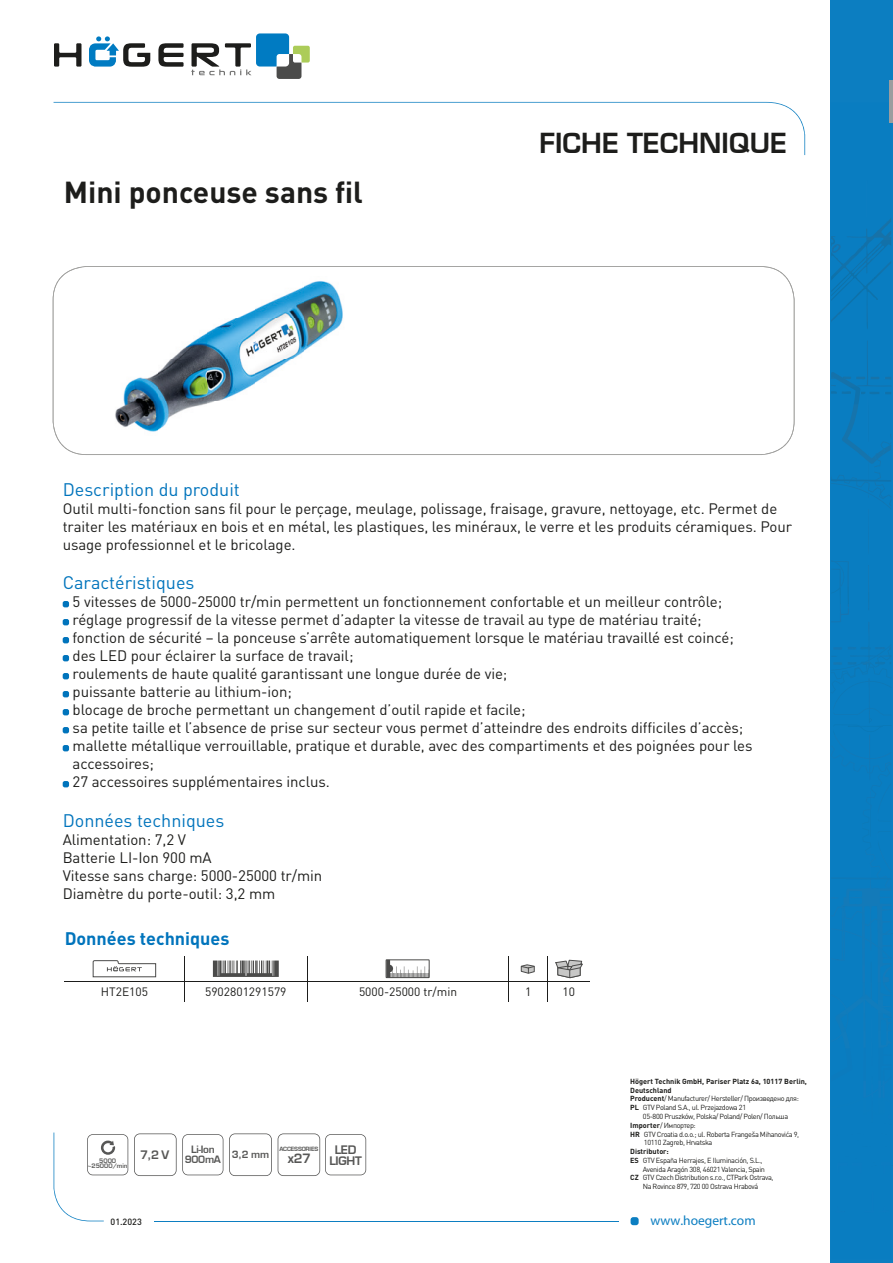
<style>
.page{position:relative;width:893px;height:1263px;background:#fff}
.page>*{position:absolute;margin:0;border:0;box-sizing:border-box;transform-origin:0 0}
.t1{font:700 30px "DIN Pro";color:#1d1d1b}
.t2{font:700 27px "Euromode";color:#1d1d1b}
.t3{font:18px "DIN Pro";color:#0074bc}
.t4{font:700 18px "DIN Pro";color:#0074bc}
.t5{font:15px/18px "DIN Pro";letter-spacing:-.005em;color:#1d1d1b}
.t6{font:13.5px "Myriad Pro";color:#0c7ec1}
.t7{font:700 12.6px "Euromode";color:#575756}
.t8{font:12px "DIN Pro";color:#1d1d1b}
.t9{font:700 11.4px/11.4px "Euromode";letter-spacing:-.025em;color:#575756;text-align:center}
.t10{font:700 9.9px/9.9px "Euromode";letter-spacing:-.025em;color:#575756;text-align:center}
.t11{font:700 9.75px "Euromode";color:#575756}
.t12{font:500 9px "DIN Pro";color:#1d1d1b}
.t13{font:7.35px "DIN Pro";letter-spacing:-.05em;color:#1d1d1b}
.t14{font:700 7.35px "DIN Pro";color:#1d1d1b}
.t15{font:700 6px "Euromode";color:#575756}
.t16{font:700 5.7px "Euromode";letter-spacing:-.025em;color:#575756}
.s1{font-weight:700}
</style>
<div class="page">
<div style="left:631px;top:1217px;width:8px;height:8px;background:#0c7ec1;border-radius:3px"></div>
<svg style="left:54px;top:102px;width:751px;height:53px"></svg>
<hr style="left:154px;top:1220px;width:465px;height:1px;background:#0c7ec1">
<div style="left:830px;top:0;width:63px;height:1263px;background:#0c7ec1"></div>
<img style="left:831px;top:301px;width:37px;height:28px">
<img style="left:887px;top:222px;width:4px;height:45px">
<img style="left:831px;top:222px;width:56px;height:79px">
<svg style="left:831px;top:341px;width:60px;height:422px"></svg>
<img style="left:848px;top:647px;width:43px;height:18px">
<hr style="left:890px;top:80px;width:3px;height:43px;background:#9a9d9f">
<svg style="left:53px;top:266px;width:741px;height:189px"></svg>
<svg style="left:54px;top:43px;width:27px;height:24px"></svg>
<svg style="left:158px;top:43px;width:26px;height:24px"></svg>
<svg style="left:89px;top:36px;width:61px;height:31px"></svg>
<svg style="left:191px;top:33px;width:119px;height:46px"></svg>
<svg style="left:63px;top:601px;width:6px;height:6px"></svg>
<svg style="left:63px;top:619px;width:6px;height:6px"></svg>
<svg style="left:63px;top:637px;width:6px;height:6px"></svg>
<svg style="left:63px;top:655px;width:6px;height:6px"></svg>
<svg style="left:63px;top:673px;width:6px;height:6px"></svg>
<svg style="left:63px;top:691px;width:6px;height:6px"></svg>
<svg style="left:63px;top:709px;width:6px;height:6px"></svg>
<svg style="left:63px;top:727px;width:6px;height:6px"></svg>
<svg style="left:63px;top:745px;width:6px;height:6px"></svg>
<svg style="left:63px;top:781px;width:6px;height:6px"></svg>
<hr style="left:65px;top:981px;width:119px;height:1px;background:#1d1d1b">
<hr style="left:184px;top:981px;width:124px;height:1px;background:#1d1d1b">
<svg style="left:184px;top:956px;width:1px;height:45px"></svg>
<hr style="left:308px;top:981px;width:201px;height:1px;background:#1d1d1b">
<svg style="left:307px;top:956px;width:1px;height:45px"></svg>
<hr style="left:509px;top:981px;width:39px;height:1px;background:#1d1d1b">
<svg style="left:508px;top:956px;width:1px;height:45px"></svg>
<hr style="left:548px;top:981px;width:42px;height:1px;background:#1d1d1b">
<svg style="left:93px;top:960px;width:63px;height:17px"></svg>
<svg style="left:213px;top:960px;width:66px;height:17px"></svg>
<svg style="left:386px;top:959px;width:44px;height:19px"></svg>
<svg style="left:521px;top:964px;width:14px;height:10px"></svg>
<svg style="left:555px;top:959px;width:28px;height:19px"></svg>
<img style="left:110px;top:277px;width:243px;height:166px">
<svg style="left:54px;top:1132px;width:74px;height:89px"></svg>
<svg style="left:229px;top:1133px;width:43px;height:43px"></svg>
<svg style="left:278px;top:1133px;width:88px;height:43px"></svg>
<svg style="left:134px;top:1133px;width:89px;height:43px"></svg>
<h1 class="t1" style="left:64px;top:172px;width:301px">Mini ponceuse sans fil</h1>
<h2 class="t2" style="left:539px;top:126px;width:249px">FICHE TECHNIQUE</h2>
<p class="t3" style="left:63px;top:477px;width:179px">Description du produit</p>
<p class="t5" style="left:63px;top:499px;width:731px">Outil multi-fonction sans fil pour le perçage, meulage, polissage, fraisage, gravure, nettoyage, etc. Permet de traiter les matériaux en bois et en métal, les plastiques, les minéraux, le verre et les produits céramiques. Pour usage professionnel et le bricolage.</p>
<p class="t3" style="left:63px;top:571px;width:133px">Caractéristiques</p>
<p class="t5" style="left:73px;top:592px;width:681px">5 vitesses de 5000-25000 tr/min permettent un fonctionnement confortable et un meilleur contrôle; réglage progressif de la vitesse permet d’adapter la vitesse de travail au type de matériau traité; fonction de sécurité – la ponceuse s’arrête automatiquement lorsque le matériau travaillé est coincé; des LED pour éclairer la surface de travail;<br>roulements de haute qualité garantissant une longue durée de vie;<br>puissante batterie au lithium-ion;<br>blocage de broche permettant un changement d’outil rapide et facile;<br>sa petite taille et l’absence de prise sur secteur vous permet d’atteindre des endroits difficiles d’accès; mallette métallique verrouillable, pratique et durable, avec des compartiments et des poignées pour les accessoires;<br>27 accessoires supplémentaires inclus.</p>
<p class="t3" style="left:63px;top:808px;width:163px">Données techniques</p>
<p class="t5" style="left:63px;top:830px;width:261px">Alimentation: 7,2 V<br>Batterie LI-Ion 900 mA<br>Vitesse sans charge: 5000-25000 tr/min<br>Diamètre du porte-outil: 3,2 mm</p>
<p class="t4" style="left:65px;top:926px;width:166px">Données techniques</p>
<p class="t8" style="left:101px;top:984px;width:49px">HT2E105</p>
<p class="t8" style="left:205px;top:984px;width:83px">5902801291579</p>
<p class="t8" style="left:359px;top:984px;width:100px">5000-25000 tr/min</p>
<p class="t8" style="left:525px;top:984px;width:8px">1</p>
<p class="t8" style="left:563px;top:984px;width:14px">10</p>
<p class="t15" style="left:99px;top:1157px;width:18px">5000</p>
<p class="t9" style="left:140px;top:1149px;width:31px">7,2 V</p>
<p class="t15" style="left:88px;top:1162px;width:41px">~25000/min</p>
<p class="t10" style="left:185px;top:1144px;width:38px">Li-Ion<br>900mA</p>
<p class="t11" style="left:232px;top:1149px;width:39px">3,2 mm</p>
<p class="t16" style="left:279px;top:1146px;width:40px">ACCESSORIES</p>
<p class="t7" style="left:288px;top:1151px;width:25px">x27</p>
<p class="t9" style="left:329px;top:1144px;width:34px">LED<br>LIGHT</p>
<p class="t14" style="left:630px;top:1076px;width:178px">Högert Technik GmbH, Pariser Platz 6a, 10117 Berlin,</p>
<p class="t14" style="left:630px;top:1085px;width:43px">Deutschland</p>
<p class="t13" style="left:630px;top:1094px;width:170px"><span class="s1">Producent</span>/ Manufacturer/ Hersteller/ Произведено для:</p>
<p class="t13" style="left:630px;top:1102px;width:117px"><span class="s1">PL</span> GTV Poland S.A., ul. Przejazdowa 21</p>
<p class="t13" style="left:643px;top:1111px;width:147px">05-800 Pruszków, Polska/ Poland/ Polen/ Польша</p>
<p class="t13" style="left:630px;top:1120px;width:67px"><span class="s1">Importer</span>/ Импортер:</p>
<p class="t13" style="left:630px;top:1129px;width:171px"><span class="s1">HR</span> GTV Croatia d.o.o.; ul. Roberta Frangeša Mihanovića 9,</p>
<p class="t13" style="left:644px;top:1138px;width:70px">10110 Zagreb, Hrvatska</p>
<p class="t14" style="left:630px;top:1146px;width:40px">Distributor:</p>
<p class="t13" style="left:630px;top:1155px;width:134px"><span class="s1">ES</span> GTV España Herrajes, E Iluminación, S.L.,</p>
<p class="t13" style="left:643px;top:1164px;width:124px">Avenida Aragón 308, 46021 Valencia, Spain</p>
<p class="t13" style="left:630px;top:1173px;width:145px"><span class="s1">CZ</span> GTV Czech Distribution s.r.o., CTPark Ostrava,</p>
<p class="t13" style="left:643px;top:1181px;width:117px">Na Rovince 879, 720 00 Ostrava Hrabová</p>
<p class="t12" style="left:111px;top:1216px;width:33px">01.2023</p>
<p class="t6" style="left:651px;top:1212px;width:107px">www.hoegert.com</p>
</div>
